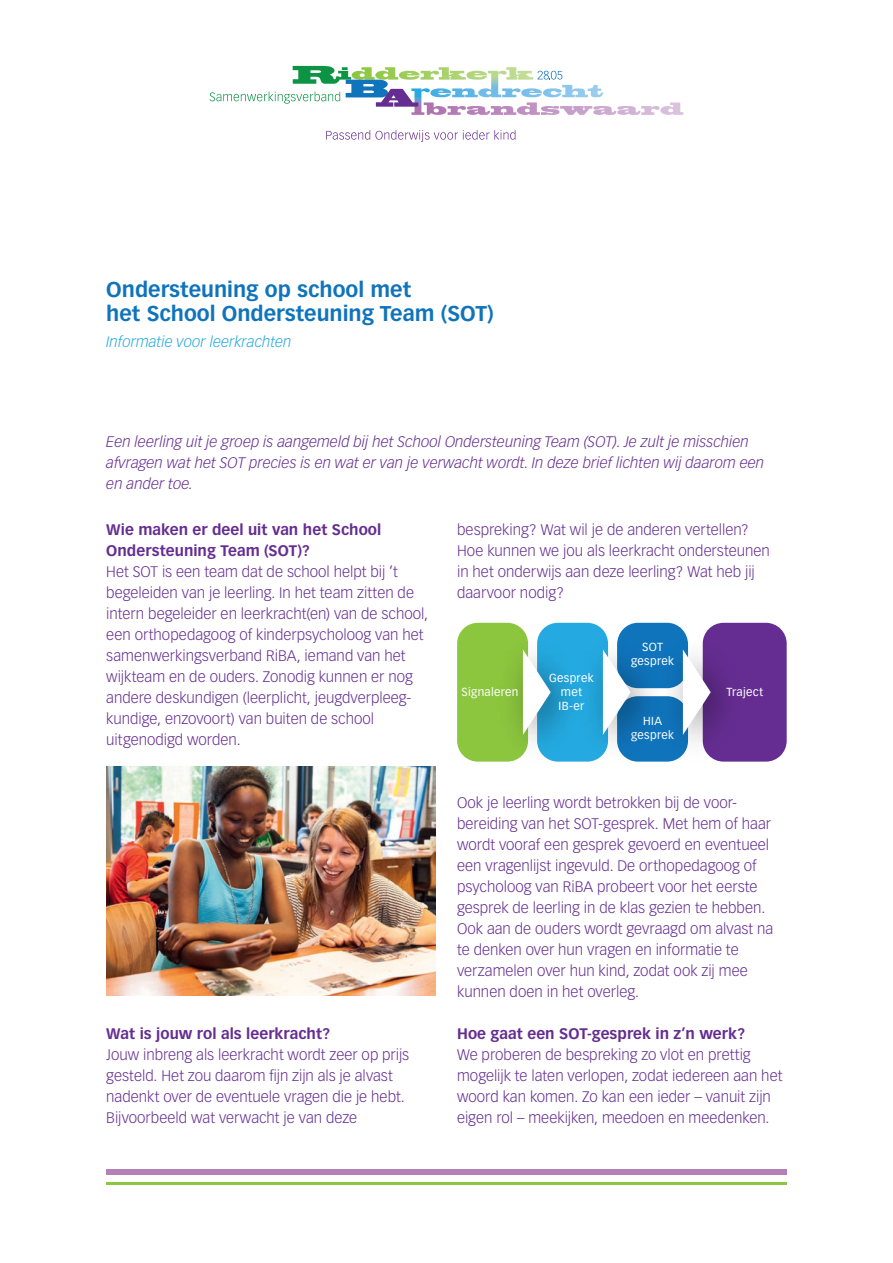
<style>
.page{position:relative;width:893px;height:1263px;background:#fff}
.page>*{position:absolute;margin:0;border:0;box-sizing:border-box;transform-origin:0 0}
.t1{font:700 21px/24px "Vectora LT";color:#1074bc}
.t2{font:300 15px/21px "Vectora LT";color:#652d91}
.t3{font:italic 300 15px/21px "Vectora LT";color:#652d91}
.t4{font:700 15px/21px "Vectora LT";letter-spacing:.005em;color:#652d91}
.t5{font:italic 300 15px "Vectora LT";color:#24aae1}
.t6{font:11.55px/13.8px "Vectora LT";letter-spacing:.025em;color:#fff;text-align:center}
</style>
<div class="page">
<svg style="left:210px;top:66px;width:473px;height:49px"></svg>
<svg style="left:326px;top:130px;width:189px;height:12px"></svg>
<img style="left:106px;top:766px;width:330px;height:230px">
<div style="left:106px;top:1169px;width:681px;height:6px;background:#b57fb7"></div>
<hr style="left:106px;top:1182px;width:681px;height:2px;background:#8bc63e">
<div style="left:457px;top:623px;width:71px;height:139px;background:#8bc63e;border-radius:21px"></div>
<div style="left:703px;top:623px;width:84px;height:139px;background:#652d91;border-radius:21px"></div>
<img style="left:488px;top:622px;width:80px;height:140px">
<svg style="left:514px;top:633px;width:43px;height:99px"></svg>
<img style="left:568px;top:622px;width:80px;height:140px">
<svg style="left:594px;top:633px;width:43px;height:99px"></svg>
<img style="left:648px;top:622px;width:112px;height:140px">
<svg style="left:674px;top:633px;width:43px;height:99px"></svg>
<h1 class="t1" style="left:106px;top:278px;width:389px">Ondersteuning op school met<br>het School Ondersteuning Team (SOT)</h1>
<p class="t5" style="left:106px;top:333px;width:187px">Informatie voor leerkrachten</p>
<p class="t3" style="left:106px;top:432px;width:659px">Een leerling uit je groep is aangemeld bij het School Ondersteuning Team (SOT). Je zult je misschien afvragen wat het SOT precies is en wat er van je verwacht wordt. In deze brief lichten wij daarom een en ander toe.</p>
<p class="t4" style="left:106px;top:519px;width:277px">Wie maken er deel uit van het School<br>Ondersteuning Team (SOT)?</p>
<p class="t2" style="left:106px;top:562px;width:323px">Het SOT is een team dat de school helpt bij ‘t begeleiden van je leerling. In het team zitten de intern begeleider en leerkracht(en) van de school, een orthopedagoog of kinderpsycholoog van het samenwerkingsverband RiBA, iemand van het wijkteam en de ouders. Zonodig kunnen er nog andere deskundigen (leerplicht, jeugdverpleeg&shy;kundige, enzovoort) van buiten de school uitgenodigd worden.</p>
<p class="t4" style="left:106px;top:1023px;width:225px">Wat is jouw rol als leerkracht?</p>
<p class="t2" style="left:106px;top:1045px;width:304px">Jouw inbreng als leerkracht wordt zeer op prijs gesteld. Het zou daarom fijn zijn als je alvast nadenkt over de eventuele vragen die je hebt.<br>Bijvoorbeeld wat verwacht je van deze</p>
<p class="t2" style="left:457px;top:519px;width:314px">bespreking? Wat wil je de anderen vertellen?<br>Hoe kunnen we jou als leerkracht ondersteunen in het onderwijs aan deze leerling? Wat heb jij daarvoor nodig?</p>
<p class="t6" style="left:631px;top:641px;width:44px">SOT gesprek</p>
<p class="t6" style="left:549px;top:671px;width:46px">Gesprek met<br>IB-er</p>
<p class="t6" style="left:462px;top:685px;width:58px">Signaleren</p>
<p class="t6" style="left:727px;top:685px;width:38px">Traject</p>
<p class="t6" style="left:631px;top:714px;width:44px">HIA gesprek</p>
<p class="t2" style="left:457px;top:792px;width:318px">Ook je leerling wordt betrokken bij de voor&shy;bereiding van het SOT-gesprek. Met hem of haar wordt vooraf een gesprek gevoerd en eventueel een vragenlijst ingevuld. De orthopedagoog of psycholoog van RiBA probeert voor het eerste gesprek de leerling in de klas gezien te hebben.<br>Ook aan de ouders wordt gevraagd om alvast na te denken over hun vragen en informatie te verzamelen over hun kind, zodat ook zij mee kunnen doen in het overleg.</p>
<p class="t4" style="left:457px;top:1023px;width:289px">Hoe gaat een SOT-gesprek in z’n werk?</p>
<p class="t2" style="left:457px;top:1044px;width:327px">We proberen de bespreking zo vlot en prettig mogelijk te laten verlopen, zodat iedereen aan het woord kan komen. Zo kan een ieder – vanuit zijn eigen rol – meekijken, meedoen en meedenken.</p>
</div>
